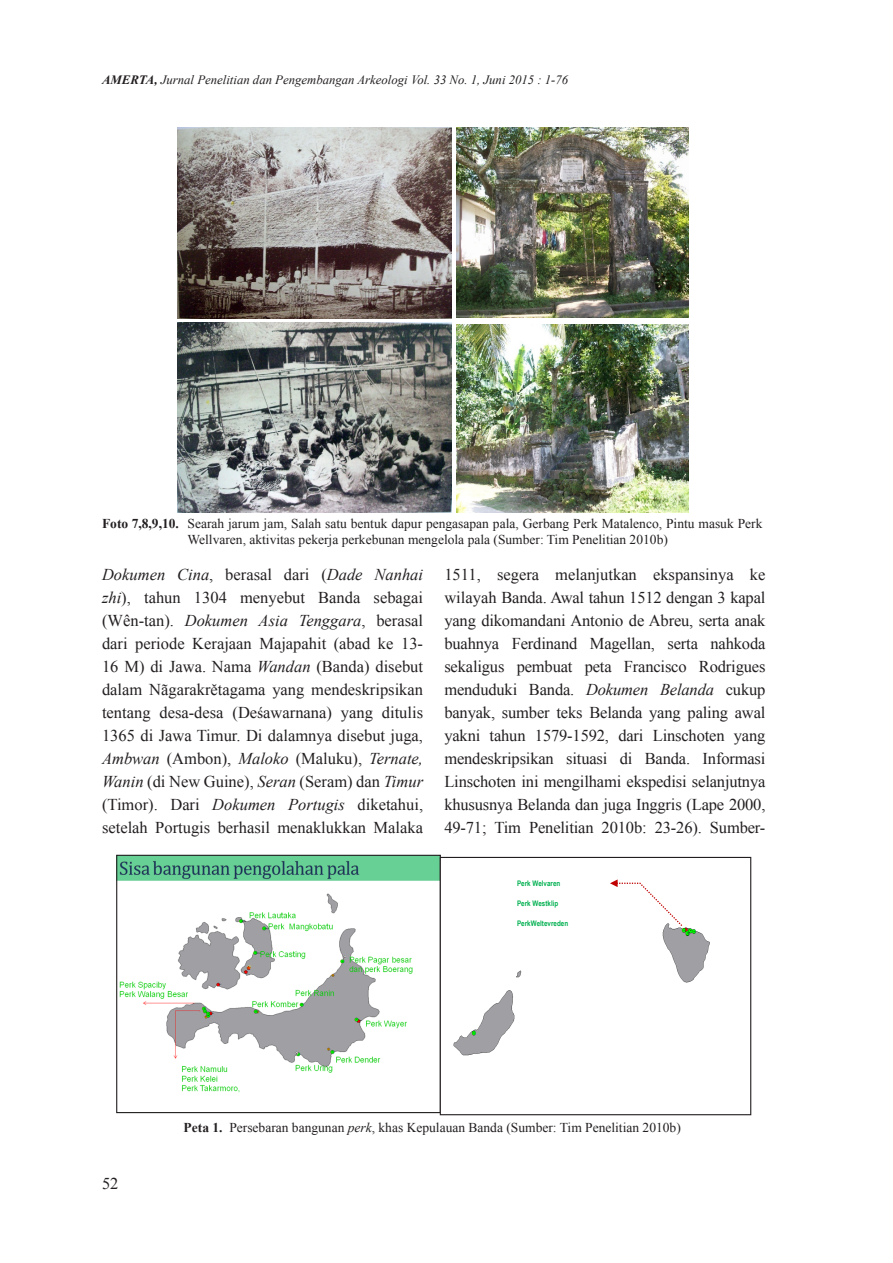
<style>
.page{position:relative;width:893px;height:1263px;background:#fff}
.page>*{position:absolute;margin:0;border:0;box-sizing:border-box;transform-origin:0 0}
.t1{font:16.5px/23px "Times New Roman";color:#231f20;text-align:justify}
.t2{font:13.5px/16.2px "Times New Roman";color:#231f20}
.t3{font:italic 12.75px "Times New Roman";color:#231f20}
.t4{font:700 7.65px "Arial Narrow";letter-spacing:.005em;color:#00b050}
.s1{font-weight:700}
.s2{font-style:italic}
.s3{font-family:"Minion Pro"}
</style>
<div class="page">
<img style="left:178px;top:323px;width:273px;height:189px">
<img style="left:178px;top:128px;width:273px;height:190px">
<img style="left:456px;top:128px;width:232px;height:189px">
<img style="left:456px;top:325px;width:232px;height:188px">
<img style="left:118px;top:857px;width:321px;height:236px">
<div style="left:116px;top:855px;width:325px;height:258px;border:1px solid #231f20"></div>
<svg style="left:453px;top:927px;width:257px;height:129px"></svg>
<div style="left:507px;top:874px;width:98px;height:64px;background:#fff"></div>
<svg style="left:610px;top:879px;width:73px;height:48px"></svg>
<div style="left:440px;top:857px;width:311px;height:258px;border:1px solid #231f20"></div>
<p class="t3" style="left:102px;top:71px;width:468px"><span class="s1">AMERTA,</span> Jurnal Penelitian dan Pengembangan Arkeologi Vol. 33 No. 1, Juni 2015 : 1-76</p>
<p class="t2" style="left:188px;top:515px;width:576px;text-indent:-86px"><span class="s1">Foto 7,8,9,10.</span> Searah jarum jam, Salah satu bentuk dapur pengasapan pala, Gerbang Perk Matalenco, Pintu masuk Perk<br>Wellvaren, aktivitas pekerja perkebunan mengelola pala (Sumber: Tim Penelitian 2010b)</p>
<p class="t1" style="left:102px;top:563px;width:323px"><span class="s2">Dokumen Cina</span>, berasal dari (<span class="s2">Dade Nanhai zhi</span>), tahun 1304 menyebut Banda sebagai (Wên-tan). <span class="s2">Dokumen Asia Tenggara</span>, berasal dari periode Kerajaan Majapahit (abad ke 13- 16 M) di Jawa. Nama <span class="s2">Wandan</span> (Banda) disebut dalam Nãgarakrětagama yang mendeskripsikan tentang desa-desa (De<span class="s3">ś</span>awarnana) yang ditulis 1365 di Jawa Timur. Di dalamnya disebut juga, <span class="s2">Ambwan</span> (Ambon), <span class="s2">Maloko</span> (Maluku), <span class="s2">Ternate, Wanin</span> (di New Guine), <span class="s2">Seran</span> (Seram) dan <span class="s2">Timur </span>(Timor). Dari <span class="s2">Dokumen Portugis</span> diketahui, setelah Portugis berhasil menaklukkan Malaka</p>
<p class="t1" style="left:444px;top:563px;width:323px">1511, segera melanjutkan ekspansinya ke wilayah Banda. Awal tahun 1512 dengan 3 kapal yang dikomandani Antonio de Abreu, serta anak buahnya Ferdinand Magellan, serta nahkoda sekaligus pembuat peta Francisco Rodrigues menduduki Banda. <span class="s2">Dokumen Belanda</span> cukup banyak, sumber teks Belanda yang paling awal yakni tahun 1579-1592, dari Linschoten yang mendeskripsikan situasi di Banda. Informasi Linschoten ini mengilhami ekspedisi selanjutnya khususnya Belanda dan juga Inggris (Lape 2000, 49-71; Tim Penelitian 2010b: 23-26). Sumber-</p>
<p class="t4" style="left:517px;top:878px;width:45px">Perk Welvaren</p>
<p class="t4" style="left:517px;top:897px;width:43px">Perk Westklip</p>
<p class="t4" style="left:517px;top:917px;width:53px">PerkWeltevreden</p>
<p class="t1" style="left:102px;top:1172px;width:18px">52</p>
<p class="t2" style="left:184px;top:1119px;width:499px"><span class="s1">Peta 1.</span> Persebaran bangunan <span class="s2">perk</span>, khas Kepulauan Banda (Sumber: Tim Penelitian 2010b)</p>
</div>
